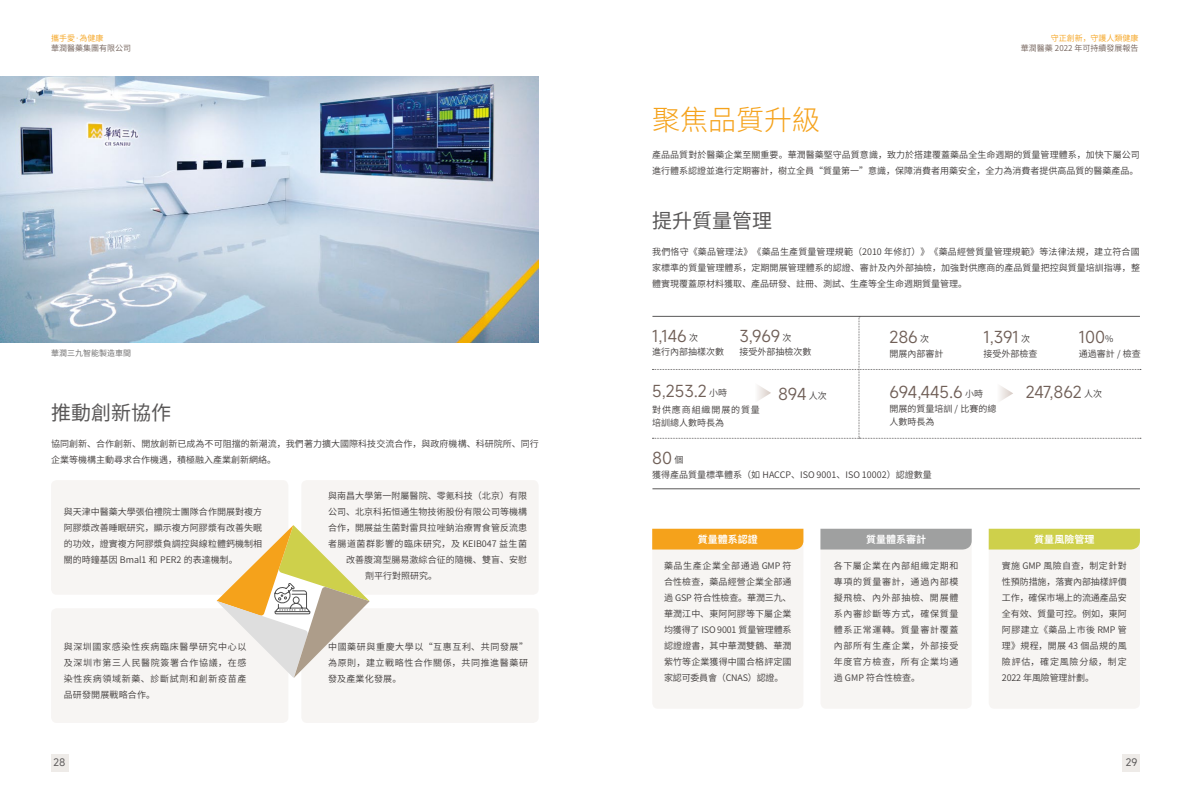
<style>
.page{position:relative;width:1191px;height:808px;background:#fff}
.page>*{position:absolute;margin:0;border:0;box-sizing:border-box;transform-origin:0 0}
.t1{font:300 28px "Source Han Sans CN";color:#f5a21b}
.t2{font:20px "Source Han Sans CN";color:#595757}
.t3{font:16px "Mi Sans";color:#705f57}
.t4{font:700 10px "Source Han Sans CN";color:#fff}
.t5{font:10px "Mi Sans";color:#595757}
.t6{font:9px/16px "Source Han Sans CN";letter-spacing:.005em;color:#3e3a39;text-align:justify}
.t7{font:9px "Source Han Sans CN";letter-spacing:.055em;color:#3e3a39}
.t8{font:9px/13px "Source Han Sans CN";letter-spacing:.095em;color:#3e3a39}
.t9{font:8px "Source Han Sans CN";color:#705f57}
.t10{font:8px "Source Han Sans CN";color:#f5a21b}
.t11{font:8px "Source Han Sans CN";color:#727171}
.s1{font-family:"Source Han Sans CN";font-size:9px;color:#3e3a39}
</style>
<div class="page">
<div style="left:51px;top:754px;width:17px;height:17px;background:#eeebe8"></div>
<div style="left:1123px;top:754px;width:17px;height:17px;background:#eeebe8"></div>
<div style="left:301px;top:480px;width:237px;height:115px;background:#f7f5f3;border-radius:6px"></div>
<div style="left:301px;top:608px;width:237px;height:115px;background:#f7f5f3;border-radius:6px"></div>
<div style="left:51px;top:480px;width:237px;height:115px;background:#f7f5f3;border-radius:6px"></div>
<div style="left:51px;top:608px;width:237px;height:115px;background:#f7f5f3;border-radius:6px"></div>
<svg style="left:216px;top:525px;width:154px;height:153px"></svg>
<hr style="left:652px;top:316px;width:488px;height:1px;background:#595757">
<hr style="left:652px;top:488px;width:488px;height:1px;background:#595757">
<div style="left:652px;top:536px;width:151px;height:173px;background:#f7f5f3;border-radius:6px"></div>
<div style="left:820px;top:536px;width:151px;height:173px;background:#f7f5f3;border-radius:6px"></div>
<div style="left:988px;top:536px;width:152px;height:173px;background:#f7f5f3;border-radius:6px"></div>
<div style="left:652px;top:529px;width:151px;height:20px;background:#f5a21b"></div>
<div style="left:820px;top:529px;width:151px;height:20px;background:#9fa0a0"></div>
<div style="left:988px;top:529px;width:152px;height:20px;background:#ced04b"></div>
<img style="left:0;top:76px;width:539px;height:267px">
<svg style="left:652px;top:317px;width:489px;height:122px"></svg>
<p class="t10" style="left:51px;top:34px;width:54px">攜手愛·為健康</p>
<p class="t9" style="left:51px;top:44px;width:81px">華潤醫藥集團有限公司</p>
<p class="t9" style="left:1021px;top:44px;width:119px">華潤醫藥 2022 年可持續發展報告</p>
<p class="t10" style="left:1050px;top:34px;width:89px">守正創新，守護人類健康</p>
<h1 class="t1" style="left:652px;top:103px;width:169px">聚焦品質升級</h1>
<p class="t6" style="left:652px;top:146px;width:489px">產品品質對於醫藥企業至關重要。華潤醫藥堅守品質意識，致力於搭建覆蓋藥品全生命週期的質量管理體系，加快下屬公司進行體系認證並進行定期審計，樹立全員“質量第一”意識，保障消費者用藥安全，全力為消費者提供高品質的醫藥產品。</p>
<h2 class="t2" style="left:652px;top:209px;width:121px">提升質量管理</h2>
<p class="t6" style="left:652px;top:244px;width:489px">我們恪守《藥品管理法》《藥品生產質量管理規範（2010 年修訂）》《藥品經營質量管理規範》等法律法規，建立符合國家標準的質量管理體系，定期開展管理體系的認證、審計及內外部抽檢，加強對供應商的產品質量把控與質量培訓指導，整體實現覆蓋原材料獲取、產品研發、註冊、測試、生產等全生命週期質量管理。</p>
<h3 class="t3" style="left:652px;top:325px;width:47px">1,146 <span class="s1">次</span></h3>
<h3 class="t3" style="left:739px;top:325px;width:54px">3,969 <span class="s1">次</span></h3>
<h3 class="t3" style="left:889px;top:326px;width:41px">286 <span class="s1">次</span></h3>
<h3 class="t3" style="left:983px;top:326px;width:48px">1,391 <span class="s1">次</span></h3>
<h3 class="t3" style="left:1078px;top:326px;width:36px">100<span class="s1">%</span></h3>
<p class="t6" style="left:739px;top:344px;width:73px">接受外部抽檢次數</p>
<p class="t6" style="left:652px;top:344px;width:73px">進行內部抽樣次數</p>
<p class="t11" style="left:51px;top:349px;width:82px">華潤三九智能製造車間</p>
<p class="t6" style="left:1078px;top:345px;width:64px">通過審計 / 檢查</p>
<p class="t6" style="left:983px;top:345px;width:56px">接受外部檢查</p>
<p class="t6" style="left:889px;top:345px;width:55px">開展內部審計</p>
<h2 class="t2" style="left:51px;top:402px;width:122px">推動創新協作</h2>
<p class="t6" style="left:51px;top:435px;width:489px">協同創新、合作創新、開放創新已成為不可阻擋的新潮流，我們著力擴大國際科技交流合作，與政府機構、科研院所、同行企業等機構主動尋求合作機遇，積極融入產業創新網絡。</p>
<p class="t6" style="left:64px;top:503px;width:200px">與天津中醫藥大學張伯禮院士團隊合作開展對複方阿膠漿改善睡眠研究，顯示複方阿膠漿有改善失眠的功效，證實複方阿膠漿負調控與線粒體鈣機制相關的時鐘基因 Bmal1 和 PER2 的表達機制。</p>
<p class="t6" style="left:328px;top:488px;width:200px">與南昌大學第一附屬醫院、零氪科技（北京）有限</p>
<p class="t6" style="left:328px;top:504px;width:201px">公司、北京科拓恒通生物技術股份有限公司等機構</p>
<p class="t6" style="left:328px;top:520px;width:201px">合作，開展益生菌對雷貝拉唑鈉治療胃食管反流患</p>
<p class="t7" style="left:328px;top:539px;width:200px">者腸道菌群影響的臨床研究，及 KEIB047 益生菌</p>
<p class="t6" style="left:346px;top:552px;width:183px">改善腹瀉型腸易激綜合征的隨機、雙盲、安慰</p>
<p class="t6" style="left:365px;top:568px;width:73px">劑平行對照研究。</p>
<p class="t6" style="left:64px;top:639px;width:184px">與深圳國家感染性疾病臨床醫學研究中心以及深圳市第三人民醫院簽署合作協議，在感染性疾病領域新藥、診斷試劑和創新疫苗產品研發開展戰略合作。</p>
<p class="t6" style="left:328px;top:639px;width:201px">中國藥研與重慶大學以“互惠互利、共同發展”為原則，建立戰略性合作關係，共同推進醫藥研發及產業化發展。</p>
<h3 class="t3" style="left:652px;top:380px;width:77px">5,253.2 <span class="s1">小時</span></h3>
<p class="t8" style="left:652px;top:403px;width:109px">對供應商組織開展的質量培訓總人數時長為</p>
<h3 class="t3" style="left:652px;top:447px;width:33px">80 <span class="s1">個</span></h3>
<h3 class="t3" style="left:778px;top:383px;width:50px">894 <span class="s1">人次</span></h3>
<h3 class="t3" style="left:889px;top:381px;width:95px">694,445.6 <span class="s1">小時</span></h3>
<h3 class="t3" style="left:1026px;top:381px;width:78px">247,862 <span class="s1">人次</span></h3>
<p class="t6" style="left:889px;top:402px;width:109px;line-height:13px">開展的質量培訓 / 比賽的總人數時長為</p>
<p class="t6" style="left:652px;top:466px;width:281px">獲得產品質量標準體系（如 HACCP、ISO 9001、ISO 10002）認證數量</p>
<p class="t4" style="left:698px;top:534px;width:61px">質量體系認證</p>
<p class="t6" style="left:664px;top:558px;width:129px">藥品生產企業全部通過 GMP 符合性檢查，藥品經營企業全部通過 GSP 符合性檢查。華潤三九、華潤江中、東阿阿膠等下屬企業均獲得了 ISO 9001 質量管理體系認證證書，其中華潤雙鶴、華潤紫竹等企業獲得中國合格評定國家認可委員會（CNAS）認證。</p>
<p class="t4" style="left:866px;top:534px;width:61px">質量體系審計</p>
<p class="t6" style="left:833px;top:558px;width:126px">各下屬企業在內部組織定期和專項的質量審計，通過內部模擬飛檢、內外部抽檢、開展體系內審診斷等方式，確保質量體系正常運轉。質量審計覆蓋內部所有生產企業，外部接受年度官方檢查，所有企業均通過 GMP 符合性檢查。</p>
<p class="t4" style="left:1034px;top:534px;width:61px">質量風險管理</p>
<p class="t6" style="left:1002px;top:558px;width:126px">實施 GMP 風險自查，制定針對性預防措施，落實內部抽樣評價工作，確保市場上的流通產品安全有效、質量可控。例如，東阿阿膠建立《藥品上市後 RMP 管理》規程，開展 43 個品規的風險評估，確定風險分級，制定2022 年風險管理計劃。</p>
<p class="t5" style="left:54px;top:756px;width:13px">28</p>
<p class="t5" style="left:1126px;top:756px;width:13px">29</p>
</div>
